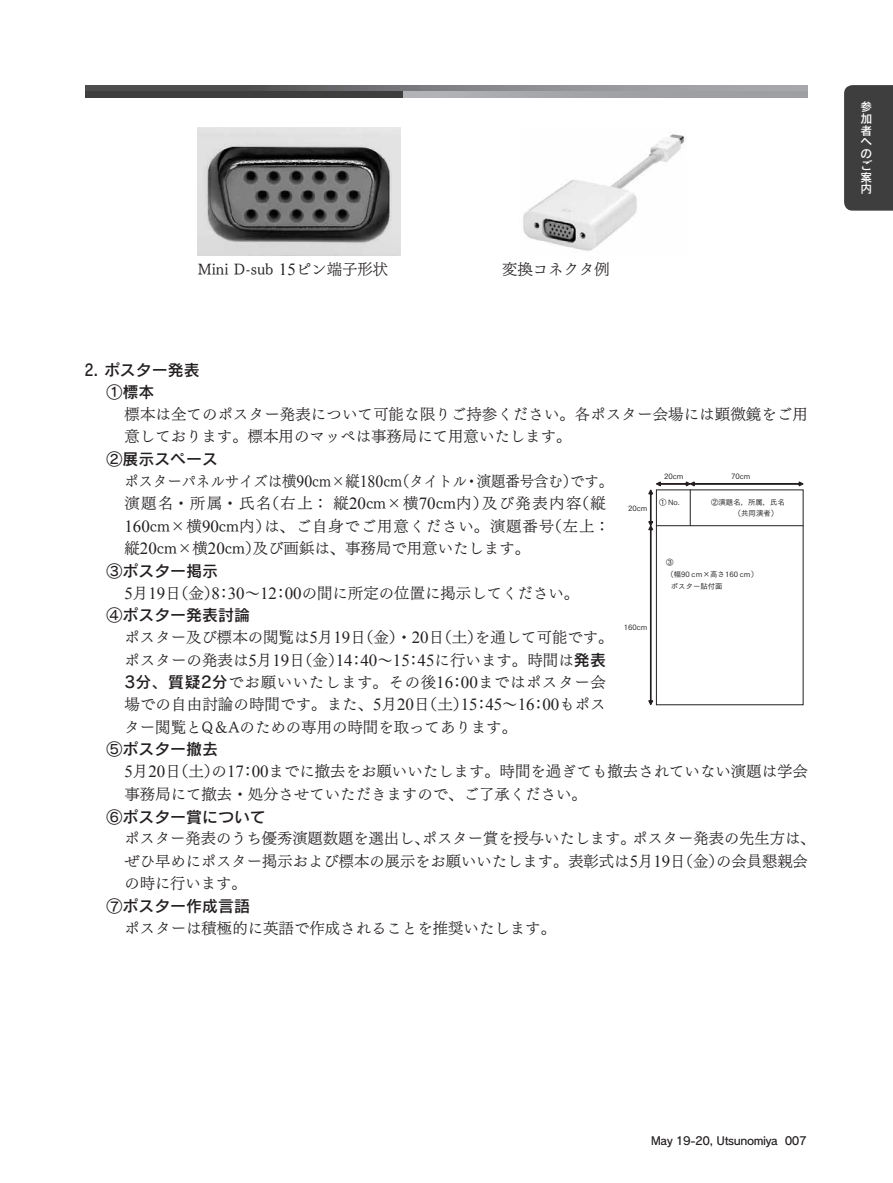
<style>
.page{position:relative;width:893px;height:1183px;background:#fff}
.page>*{position:absolute;margin:0;border:0;box-sizing:border-box;transform-origin:0 0}
.t1{font:15.9px/22.4px "Rodin Pro DB";color:#231f20}
.t2{font:15.45px/22.4px "Tsuku Min Pro LB";color:#231f20}
.t3{font:15.45px/22.4px "Tsuku Min Pro LB";color:#231f20;scale:.93 1}
.t4{font:11.7px/11.7px "Rodin Pro DB";color:#fff;text-align:justify}
.t5{font:11.1px "Rodin Pro DB";letter-spacing:-.04em;color:#231f20}
.t6{font:7.35px/10.6px "Tsuku Go Pro M";color:#231f20}
.s1{font-family:"Times New Roman";font-size:16.95px}
.s2{font-family:"Rodin Pro DB";font-size:15.9px}
</style>
<div class="page">
<svg style="left:85px;top:85px;width:723px;height:6px;background:#797a7d"></svg>
<div style="left:85px;top:91px;width:319px;height:7px;background:#3e3e3f"></div>
<svg style="left:404px;top:91px;width:404px;height:7px;background:#a3a5a8"></svg>
<div style="left:844px;top:85px;width:49px;height:125px;background:#3e3e3f"></div>
<svg style="left:648px;top:481px;width:156px;height:224px"></svg>
<img style="left:198px;top:128px;width:202px;height:127px">
<img style="left:523px;top:134px;width:162px;height:117px">
<p class="t2" style="left:198px;top:256px;width:192px">Mini D-sub <span class="s1">15</span>ピン端子形状</p>
<p class="t2" style="left:502px;top:256px;width:109px">変換コネクタ例</p>
<p class="t1" style="left:106px;top:358px;width:95px;text-indent:-21px">2. ポスター発表<br>①標本</p>
<p class="t2" style="left:124px;top:401px;width:685px">標本は全てのポスター発表について可能な限りご持参ください。各ポスター会場には顕微鏡をご用意しております。標本用のマッペは事務局にて用意いたします。</p>
<p class="t1" style="left:106px;top:447px;width:113px">②展示スペース</p>
<p class="t3" style="left:124px;top:468px;width:527px">ポスターパネルサイズは横<span class="s1">90</span>cm×縦<span class="s1">180</span>cm（タイトル・演題番号含む）です。演題名・所属・氏名（右上：縦<span class="s1">20</span>cm×横<span class="s1">70</span>cm内）及び発表内容（縦<span class="s1">160</span>cm×横<span class="s1">90</span>cm内）は、ご自身でご用意ください。演題番号（左上：縦<span class="s1">20</span>cm×横<span class="s1">20</span>cm）及び画鋲は、事務局で用意いたします。</p>
<p class="t1" style="left:106px;top:559px;width:113px">③ポスター掲示</p>
<p class="t2" style="left:124px;top:579px;width:456px"><span class="s1">5</span>月<span class="s1">19</span>日（金）<span class="s1">8</span>：<span class="s1">30</span>～<span class="s1">12</span>：<span class="s1">00</span>の間に所定の位置に掲示してください。</p>
<p class="t1" style="left:106px;top:603px;width:145px">④ポスター発表討論</p>
<p class="t2" style="left:124px;top:624px;width:491px">ポスター及び標本の閲覧は<span class="s1">5</span>月<span class="s1">19</span>日（金）・<span class="s1">20</span>日（土）を通して可能です。ポスターの発表は<span class="s1">5</span>月<span class="s1">19</span>日（金）<span class="s1">14</span>：<span class="s1">40</span>～<span class="s1">15</span>：<span class="s1">45</span>に行います。時間は<span class="s2">発表3分、質疑2分</span>でお願いいたします。その後<span class="s1">16</span>：<span class="s1">00</span>まではポスター会場での自由討論の時間です。また、<span class="s1">5</span>月<span class="s1">20</span>日（土）<span class="s1">15</span>：<span class="s1">45</span>～<span class="s1">16</span>：<span class="s1">00</span>もポスター閲覧とQ＆Aのための専用の時間を取ってあります。</p>
<p class="t1" style="left:106px;top:737px;width:113px">⑤ポスター撤去</p>
<p class="t2" style="left:124px;top:758px;width:685px"><span class="s1">5</span>月<span class="s1">20</span>日（土）の<span class="s1">17</span>：<span class="s1">00</span>までに撤去をお願いいたします。時間を過ぎても撤去されていない演題は学会事務局にて撤去・処分させていただきますので、ご了承ください。</p>
<p class="t1" style="left:106px;top:804px;width:161px">⑥ポスター賞について</p>
<p class="t2" style="left:124px;top:825px;width:693px">ポスター発表のうち優秀演題数題を選出し、ポスター賞を授与いたします。ポスター発表の先生方は、ぜひ早めにポスター掲示および標本の展示をお願いいたします。表彰式は<span class="s1">5</span>月<span class="s1">19</span>日（金）の会員懇親会の時に行います。</p>
<p class="t1" style="left:106px;top:893px;width:145px">⑦ポスター作成言語</p>
<p class="t2" style="left:124px;top:914px;width:433px">ポスターは積極的に英語で作成されることを推奨いたします。</p>
<p class="t6" style="left:664px;top:470px;width:21px">20cm</p>
<p class="t6" style="left:731px;top:470px;width:21px">70cm</p>
<p class="t6" style="left:659px;top:496px;width:22px">① No.</p>
<p class="t6" style="left:734px;top:496px;width:53px;text-indent:-23px">②演題名，所属，氏名（共同演者）</p>
<p class="t6" style="left:628px;top:501px;width:21px">20cm</p>
<p class="t6" style="left:666px;top:555px;width:9px">③</p>
<p class="t6" style="left:666px;top:567px;width:93px">（幅90ｃｍ×高さ160ｃｍ）</p>
<p class="t6" style="left:671px;top:579px;width:53px">ポスター貼付面</p>
<p class="t6" style="left:624px;top:621px;width:25px">160cm</p>
<p class="t4" style="left:860px;top:101px;width:13px">参加者へのご案内</p>
<p class="t5" style="left:651px;top:1132px;width:158px">May 19-20, Utsunomiya 007</p>
</div>
